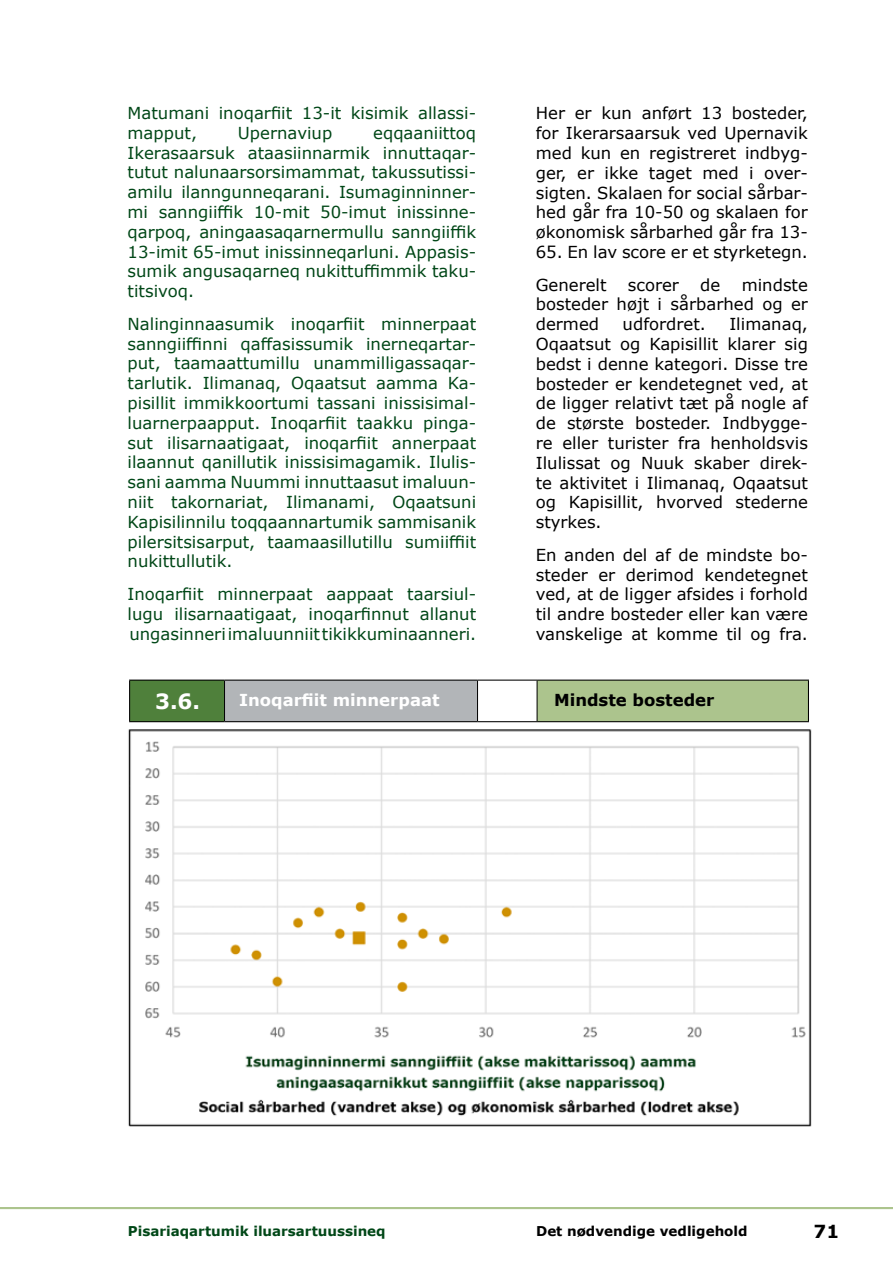
<style>
.page{position:relative;width:893px;height:1263px;background:#fff}
.page>*{position:absolute;margin:0;border:0;box-sizing:border-box;transform-origin:0 0}
.t1{font:700 21px "Verdana";color:#fff}
.t2{font:700 18px "Verdana";color:#000}
.t3{font:16.5px/19.8px "Verdana";color:#004717;text-align:justify}
.t4{font:16.5px/19.8px "Verdana";color:#000;text-align:justify}
.t5{font:700 16.5px "Verdana";color:#fff}
.t6{font:700 16.5px "Verdana";color:#000}
.t7{font:700 13.5px "Verdana";color:#004717}
.t8{font:700 13.5px "Verdana";color:#000}
</style>
<div class="page">
<hr style="left:0;top:1207px;width:893px;height:2px;background:#acc48d">
<div style="left:130px;top:680px;width:95px;height:42px;background:#4f803b"></div>
<div style="left:225px;top:680px;width:253px;height:42px;background:#b2b5b8"></div>
<div style="left:537px;top:680px;width:271px;height:42px;background:#acc48d"></div>
<hr style="left:129px;top:680px;width:96px;height:1px;background:#000">
<hr style="left:129px;top:681px;width:1px;height:40px;background:#000">
<hr style="left:225px;top:680px;width:253px;height:1px;background:#000">
<hr style="left:478px;top:680px;width:59px;height:1px;background:#000">
<hr style="left:537px;top:680px;width:272px;height:1px;background:#000">
<hr style="left:808px;top:681px;width:1px;height:40px;background:#000">
<hr style="left:129px;top:721px;width:96px;height:1px;background:#000">
<hr style="left:225px;top:721px;width:253px;height:1px;background:#000">
<hr style="left:478px;top:721px;width:59px;height:1px;background:#000">
<hr style="left:537px;top:721px;width:272px;height:1px;background:#000">
<hr style="left:224px;top:681px;width:1px;height:40px;background:#000">
<hr style="left:477px;top:681px;width:1px;height:40px;background:#000">
<hr style="left:537px;top:681px;width:1px;height:40px;background:#000">
<img style="left:128px;top:729px;width:684px;height:398px">
<p class="t3" style="left:128px;top:103px;width:350px">Matumani inoqarfiit 13-it kisimik allassi&shy;mapput,</p>
<p class="t3" style="left:128px;top:123px;width:350px;text-indent:246px">eqqaaniittoq Ikerasaarsuk ataasiinnarmik innuttaqar&shy;tutut nalunaarsorsimammat, takussutissi&shy;amilu ilanngunneqarani. Isumaginninner&shy;mi sanngiiffik 10-mit 50-imut inissinne&shy;qarpoq, aningaasaqarnermullu sanngiiffik 13-imit 65-imut inissinneqarluni. Appasis&shy;sumik angusaqarneq nukittuffimmik taku&shy;titsivoq.</p>
<p class="t3" style="left:128px;top:314px;width:350px">Nalinginnaasumik inoqarfiit minnerpaat sanngiiffinni qaffasissumik inerneqartar&shy;put, taamaattumillu unammilligassaqar&shy;tarlutik. Ilimanaq, Oqaatsut aamma Ka&shy;pisillit immikkoortumi tassani inissisimal&shy;luarnerpaapput. Inoqarfiit taakku pinga&shy;sut ilisarnaatigaat, inoqarfiit annerpaat ilaannut qanillutik inissisimagamik. Ilulis&shy;sani aamma Nuummi innuttaasut imaluun&shy;niit takornariat, Ilimanami, Oqaatsuni Kapisilinnilu toqqaannartumik sammisanik pilersitsisarput, taamaasillutillu sumiiffiit nukittullutik.</p>
<p class="t3" style="left:128px;top:584px;width:350px">Inoqarfiit minnerpaat aappaat taarsiul&shy;lugu ilisarnaatigaat, inoqarfinnut allanut ungasinneri imaluunniit tikikkuminaanneri.</p>
<p class="t3" style="left:238px;top:123px;width:96px">Upernaviup</p>
<p class="t4" style="left:536px;top:103px;width:274px">Her er kun anført 13 bosteder, for Ikerarsaarsuk ved Upernavik med kun en registreret indbyg&shy;ger, er ikke taget med i over&shy;sigten. Skalaen for social sårbar&shy;hed går fra 10-50 og skalaen for økonomisk sårbarhed går fra 13-</p>
<p class="t4" style="left:536px;top:235px;width:274px;line-height:32.5px">65. En lav score er et styrketegn.<br>Generelt</p>
<p class="t4" style="left:536px;top:274px;width:274px;text-indent:206px">mindste bosteder højt i sårbarhed og er dermed</p>
<p class="t4" style="left:628px;top:274px;width:53px">scorer</p>
<p class="t4" style="left:700px;top:274px;width:22px">de</p>
<p class="t4" style="left:623px;top:314px;width:85px">udfordret.</p>
<p class="t4" style="left:536px;top:314px;width:274px;text-indent:194px">Ilimanaq, Oqaatsut og Kapisillit klarer sig bedst i denne kategori. Disse tre bosteder er kendetegnet ved, at de ligger relativt tæt på nogle af de største bosteder. Indbygge&shy;re eller turister fra henholdsvis Ilulissat og Nuuk skaber direk&shy;te aktivitet i Ilimanaq, Oqaatsut og Kapisillit, hvorved stederne styrkes.</p>
<p class="t4" style="left:536px;top:545px;width:274px">En anden del af de mindste bo&shy;steder er derimod kendetegnet ved, at de ligger afsides i forhold til andre bosteder eller kan være vanskelige at komme til og fra.</p>
<p class="t1" style="left:155px;top:686px;width:47px">3.6.</p>
<p class="t5" style="left:239px;top:688px;width:202px">Inoqarfiit minnerpaat</p>
<p class="t6" style="left:554px;top:688px;width:162px">Mindste bosteder</p>
<p class="t7" style="left:128px;top:1222px;width:259px">Pisariaqartumik iluarsartuussineq</p>
<p class="t8" style="left:536px;top:1221px;width:213px">Det nødvendige vedligehold</p>
<p class="t2" style="left:814px;top:1219px;width:27px">71</p>
</div>
